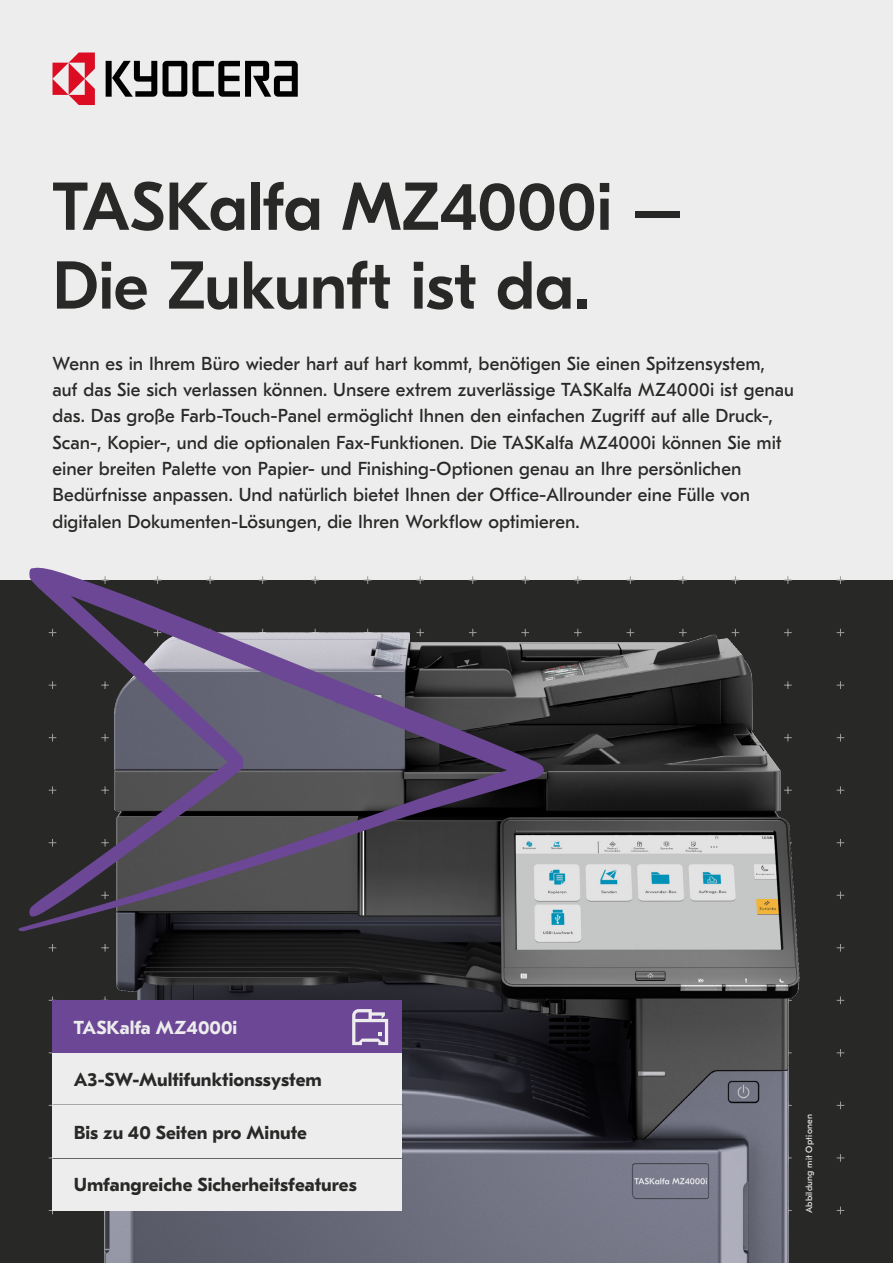
<style>
.page{position:relative;width:893px;height:1263px;background:#ededed}
.page>*{position:absolute;margin:0;border:0;box-sizing:border-box;transform-origin:0 0}
.Title_-_Large{font:500 67.5px "GT Eesti Pro Display";letter-spacing:-.005em;color:#282827}
.Special_Paragraph{font:18.75px/26.2px "GT Eesti Pro Text";color:#282827}
.Signposting{font:700 18.75px "GT Eesti Pro Text";color:#282827}
.Signposting-2{font:700 18.75px "GT Eesti Pro Text";color:#ededed}
.t1{font:9px "GT Eesti Pro Text";letter-spacing:.025em;color:#ededed}
</style>
<div class="page">
<div style="left:0;top:580px;width:893px;height:683px;background:#282827"></div>
<svg style="left:193px;top:61px;width:105px;height:36px"></svg>
<svg style="left:163px;top:61px;width:24px;height:36px"></svg>
<svg style="left:106px;top:61px;width:51px;height:36px"></svg>
<svg style="left:53px;top:53px;width:42px;height:52px"></svg>
<img style="left:21px;top:576px;width:817px;height:687px">
<div style="left:53px;top:1053px;width:349px;height:52px;background:#ededed"></div>
<div style="left:53px;top:1000px;width:349px;height:53px;background:#6c4796"></div>
<div style="left:53px;top:1158px;width:349px;height:52px;background:#ededed"></div>
<hr style="left:53px;top:1157px;width:349px;height:2px;background:#282827">
<svg style="left:352px;top:1009px;width:36px;height:36px"></svg>
<div style="left:53px;top:1105px;width:349px;height:53px;background:#ededed"></div>
<svg style="left:18px;top:567px;width:529px;height:364px"></svg>
<div style="left:794px;top:1098px;width:29px;height:124px;background:#282827"></div>
<p class="Title_-_Large" style="left:53px;top:170px;width:631px">TASKalfa MZ4000i –</p>
<p class="Title_-_Large" style="left:53px;top:249px;width:539px">Die Zukunft ist da.</p>
<p class="Special_Paragraph" style="left:53px;top:351px;width:743px">Wenn es in Ihrem Büro wieder hart auf hart kommt, benötigen Sie einen Spitzensystem, auf das Sie sich verlassen können. Unsere extrem zuverlässige TASKalfa MZ4000i ist genau das. Das große Farb-Touch-Panel ermöglicht Ihnen den einfachen Zugriff auf alle Druck-, Scan-, Kopier-, und die optionalen Fax-Funktionen. Die TASKalfa MZ4000i können Sie mit einer breiten Palette von Papier- und Finishing-Optionen genau an Ihre persönlichen Bedürfnisse anpassen. Und natürlich bietet Ihnen der Office-Allrounder eine Fülle von digitalen Dokumenten-Lösungen, die Ihren Workflow optimieren.</p>
<p class="Signposting-2" style="left:74px;top:1017px;width:165px">TASKalfa MZ4000i</p>
<p class="Signposting" style="left:74px;top:1069px;width:249px">A3-SW-Multifunktionssystem</p>
<p class="Signposting" style="left:74px;top:1122px;width:235px">Bis zu 40 Seiten pro Minute</p>
<p class="Signposting" style="left:74px;top:1174px;width:284px">Umfangreiche Sicherheitsfeatures</p>
<p class="t1" style="left:804px;top:1213px;width:101px;rotate:-90deg">Abbildung mit Optionen</p>
</div>
